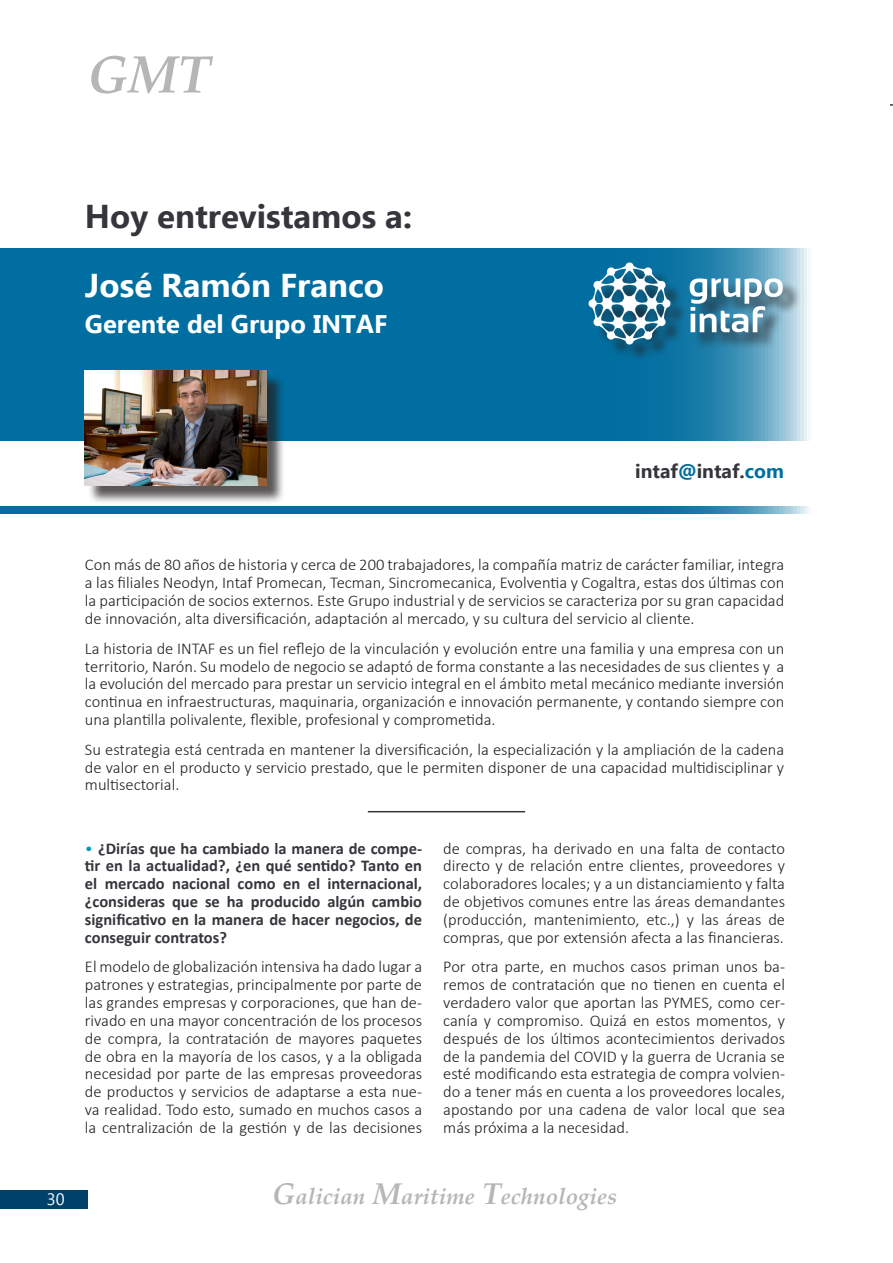
<style>
.page{position:relative;width:893px;height:1263px;background:#fff}
.page>*{position:absolute;margin:0;border:0;box-sizing:border-box;transform-origin:0 0}
.t1{font:italic 700 52.5px "Palatino Linotype";color:#b5b6b8}
.t2{font:700 33px "Ebrima";color:#35363b}
.t3{font:700 33px "Ebrima";color:#fff}
.t4{font:700 25.5px "Ebrima";color:#fff}
.t5{font:italic 700 22.5px "Palatino Linotype";color:#b5b6b8}
.t6{font:700 19.5px "Ebrima";color:#35363b}
.t7{font:300 16.5px/17.9px "Calibri";color:#231f20;text-align:justify}
.t8{font:700 16.5px/17.9px "Calibri";color:#35363b;text-align:justify}
.t9{font:16.5px "Ebrima";color:#fff}
.s1{color:#006ea0}
.s2{font-weight:300;color:#0098bb}
.s3{font-size:30px}
</style>
<div class="page">
<svg style="left:0;top:248px;width:807px;height:193px;background:#0973a3"></svg>
<svg style="left:0;top:506px;width:807px;height:7px;background:#0e75a5"></svg>
<div style="left:591px;top:265px;width:210px;height:97px;background:#231f20;opacity:.75"></div>
<img style="left:587px;top:256px;width:198px;height:95px">
<div style="left:87px;top:373px;width:198px;height:131px;background:#231f20;opacity:.75"></div>
<img style="left:85px;top:370px;width:182px;height:115px">
<hr style="left:368px;top:811px;width:157px;height:1px;background:#35363b">
<div style="left:0;top:1190px;width:88px;height:19px;background:#00416a"></div>
<p class="t1" style="left:87px;top:37px;width:124px">GMT</p>
<p class="t2" style="left:85px;top:190px;width:329px">Hoy entrevistamos a:</p>
<p class="t3" style="left:85px;top:259px;width:301px">José Ramón Franco</p>
<p class="t4" style="left:85px;top:303px;width:304px">Gerente del Grupo INTAF</p>
<p class="t6" style="left:635px;top:456px;width:150px">intaf<span class="s1">@</span>intaf.<span class="s1">com</span></p>
<p class="t7" style="left:85px;top:556px;width:701px">Con más de 80 años de historia y cerca de 200 trabajadores, la compañía matriz de carácter familiar, integra a las filiales Neodyn, Intaf Promecan, Tecman, Sincromecanica, Evolventia y Cogaltra, estas dos últimas con la participación de socios externos. Este Grupo industrial y de servicios se caracteriza por su gran capacidad de innovación, alta diversificación, adaptación al mercado, y su cultura del servicio al cliente.</p>
<p class="t7" style="left:85px;top:639px;width:701px">La historia de INTAF es un fiel reflejo de la vinculación y evolución entre una familia y una empresa con un territorio, Narón. Su modelo de negocio se adaptó de forma constante a las necesidades de sus clientes y a la evolución del mercado para prestar un servicio integral en el ámbito metal mecánico mediante inversión continua en infraestructuras, maquinaria, organización e innovación permanente, y contando siempre con una plantilla polivalente, flexible, profesional y comprometida.</p>
<p class="t7" style="left:85px;top:740px;width:701px">Su estrategia está centrada en mantener la diversificación, la especialización y la ampliación de la cadena de valor en el producto y servicio prestado, que le permiten disponer de una capacidad multidisciplinar y multisectorial.</p>
<p class="t8" style="left:85px;top:839px;width:339px"><span class="s2">•</span> ¿Dirías que ha cambiado la manera de compe&shy;tir en la actualidad?, ¿en qué sentido? Tanto en el mercado nacional como en el internacional, ¿consideras que se ha producido algún cambio significativo en la manera de hacer negocios, de conseguir contratos?</p>
<p class="t7" style="left:85px;top:958px;width:339px">El modelo de globalización intensiva ha dado lugar a patrones y estrategias, principalmente por parte de las grandes empresas y corporaciones, que han de&shy;rivado en una mayor concentración de los procesos de compra, la contratación de mayores paquetes de obra en la mayoría de los casos, y a la obligada necesidad por parte de las empresas proveedoras de productos y servicios de adaptarse a esta nue&shy;va realidad. Todo esto, sumado en muchos casos a la centralización de la gestión y de las decisiones</p>
<p class="t7" style="left:443px;top:839px;width:343px">de compras, ha derivado en una falta de contacto directo y de relación entre clientes, proveedores y colaboradores locales; y a un distanciamiento y falta de objetivos comunes entre las áreas demandantes (producción, mantenimiento, etc.,) y las áreas de compras, que por extensión afecta a las financieras.</p>
<p class="t7" style="left:443px;top:958px;width:343px">Por otra parte, en muchos casos priman unos ba&shy;remos de contratación que no tienen en cuenta el verdadero valor que aportan las PYMES, como cer&shy;canía y compromiso. Quizá en estos momentos, y después de los últimos acontecimientos derivados de la pandemia del COVID y la guerra de Ucrania se esté modificando esta estrategia de compra volvien&shy;do a tener más en cuenta a los proveedores locales, apostando por una cadena de valor local que sea más próxima a la necesidad.</p>
<p class="t9" style="left:47px;top:1187px;width:19px">30</p>
<p class="t5" style="left:272px;top:1180px;width:346px"><span class="s3">G</span>alician <span class="s3">M</span>aritime <span class="s3">T</span>echnologies</p>
</div>
